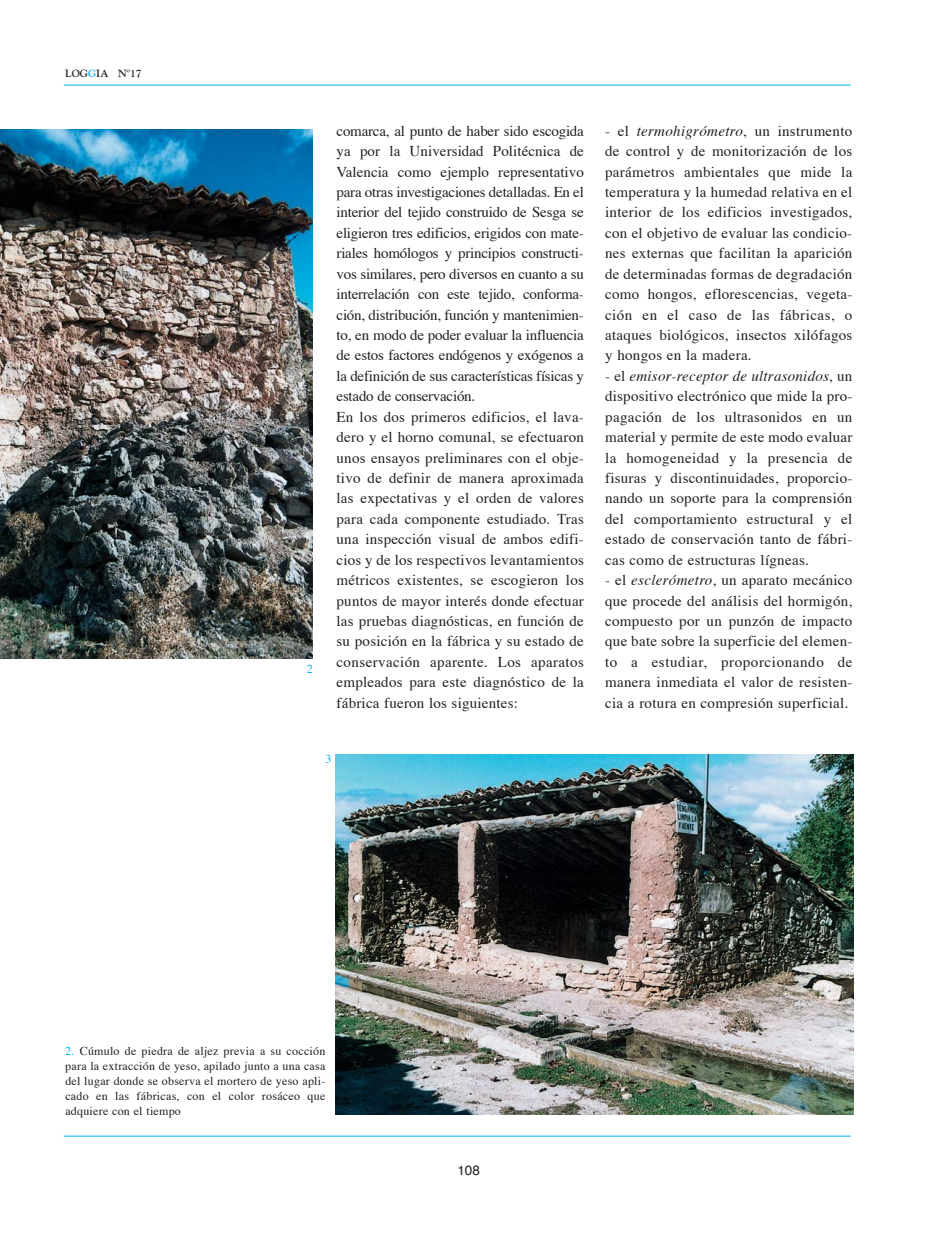
<style>
.page{position:relative;width:936px;height:1234px;background:#fff}
.page>*{position:absolute;margin:0;border:0;box-sizing:border-box;transform-origin:0 0}
.t1{font:15px/20.4px "Times";letter-spacing:.015em;color:#231f20;text-align:justify}
.t2{font:13.5px "Helvetica";color:#231f20}
.t3{font:12px/15px "Times";letter-spacing:.02em;color:#231f20;text-align:justify}
.t4{font:12px "Times";color:#00aeef}
.t5{font:700 10.5px "Goudy";color:#231f20}
.s1{color:#00aeef}
.s2{font-style:italic}
</style>
<div class="page">
<hr style="left:64px;top:85px;width:786px;height:1px;background:#00aeef">
<hr style="left:64px;top:1135px;width:786px;height:1px;background:#00aeef">
<img style="left:336px;top:754px;width:517px;height:360px">
<img style="left:0;top:129px;width:313px;height:529px">
<p class="t5" style="left:65px;top:69px;width:78px">LOG<span class="s1">G</span>IA Nº17</p>
<p class="t4" style="left:307px;top:664px;width:7px">2</p>
<p class="t1" style="left:336px;top:122px;width:249px;text-align:left">comarca, al punto de haber sido escogida ya por la Universidad Politécnica de Valencia como ejemplo representativo para otras investigaciones detalladas. En el interior del tejido construido de Sesga se eligieron tres edificios, erigidos con mate&shy;riales homólogos y principios constructi&shy;vos similares, pero diversos en cuanto a su interrelación con este tejido, conforma&shy;ción, distribución, función y mantenimien&shy;to, en modo de poder evaluar la influencia de estos factores endógenos y exógenos a la definición de sus características físicas y estado de conservación.<br>En los dos primeros edificios, el lava&shy;dero y el horno comunal, se efectuaron unos ensayos preliminares con el obje&shy;tivo de definir de manera aproximada las expectativas y el orden de valores para cada componente estudiado. Tras una inspección visual de ambos edifi&shy;cios y de los respectivos levantamientos métricos existentes, se escogieron los puntos de mayor interés donde efectuar las pruebas diagnósticas, en función de su posición en la fábrica y su estado de conservación aparente. Los aparatos empleados para este diagnóstico de la fábrica fueron los siguientes:</p>
<p class="t1" style="left:605px;top:122px;width:249px">- el <span class="s2">termohigrómetro</span>, un instrumento de control y de monitorización de los parámetros ambientales que mide la temperatura y la humedad relativa en el interior de los edificios investigados, con el objetivo de evaluar las condicio&shy;nes externas que facilitan la aparición de determinadas formas de degradación como hongos, eflorescencias, vegeta&shy;ción en el caso de las fábricas, o ataques biológicos, insectos xilófagos y hongos en la madera.</p>
<p class="t1" style="left:605px;top:367px;width:249px">- el <span class="s2">emisor-receptor de ultrasonidos</span>, un dispositivo electrónico que mide la pro&shy;pagación de los ultrasonidos en un material y permite de este modo evaluar la homogeneidad y la presencia de fisuras y discontinuidades, proporcio&shy;nando un soporte para la comprensión del comportamiento estructural y el estado de conservación tanto de fábri&shy;cas como de estructuras lígneas.</p>
<p class="t1" style="left:605px;top:571px;width:249px">- el <span class="s2">esclerómetro</span>, un aparato mecánico que procede del análisis del hormigón, compuesto por un punzón de impacto que bate sobre la superficie del elemen&shy;to a estudiar, proporcionando de manera inmediata el valor de resisten&shy;cia a rotura en compresión superficial.</p>
<p class="t4" style="left:325px;top:754px;width:7px">3</p>
<p class="t3" style="left:65px;top:1044px;width:261px"><span class="s1">2.</span> Cúmulo de piedra de aljez previa a su cocción para la extracción de yeso, apilado junto a una casa del lugar donde se observa el mortero de yeso apli&shy;cado en las fábricas, con el color rosáceo que adquiere con el tiempo</p>
<p class="t2" style="left:457px;top:1163px;width:24px">108</p>
</div>
